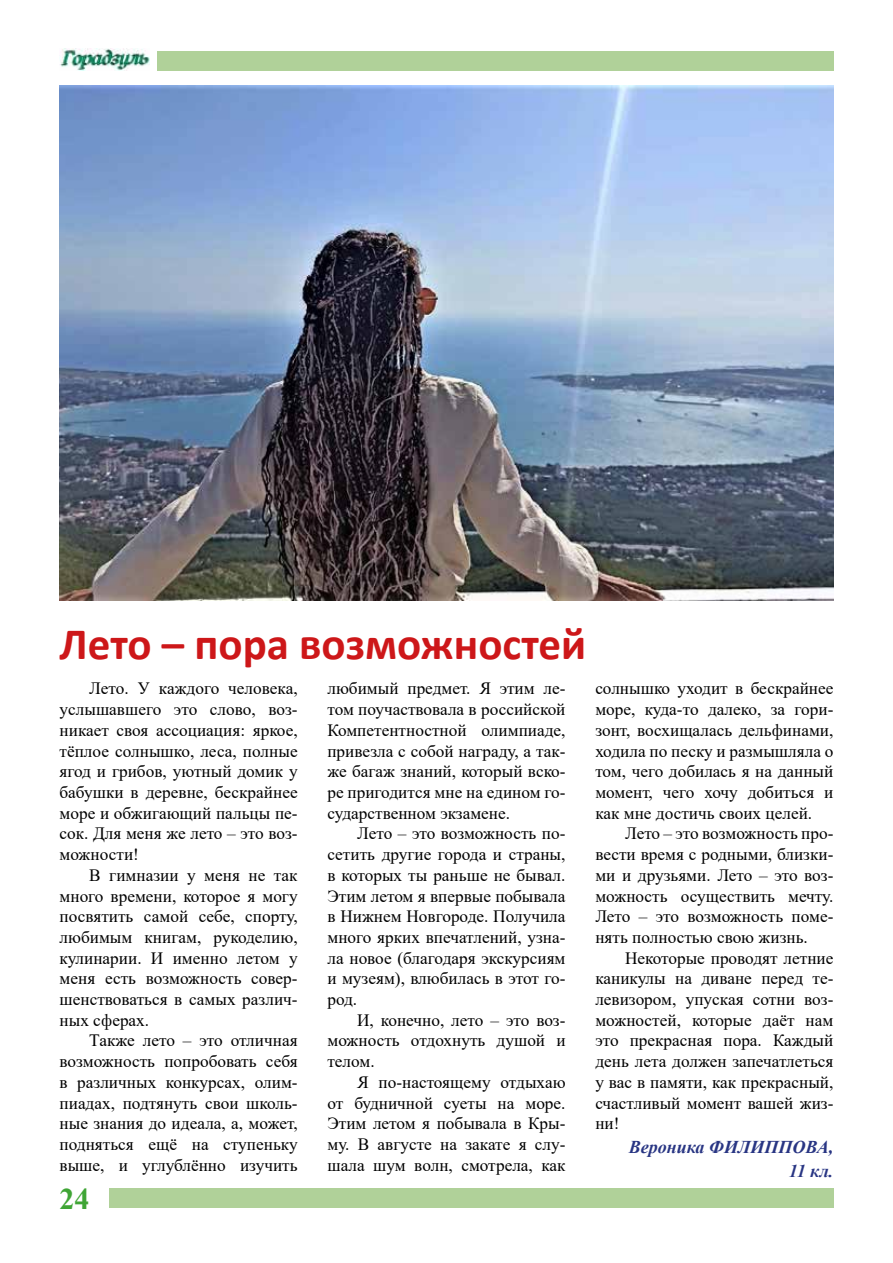
<style>
.page{position:relative;width:893px;height:1263px;background:#fff}
.page>*{position:absolute;margin:0;border:0;box-sizing:border-box;transform-origin:0 0}
.t1{font:700 45px "Calibri";color:#cd1719}
.t2{font:700 30px "Times New Roman";color:#3fa535}
.t3{font:italic 700 18px/23.7px "Times New Roman";color:#283583;text-align:right}
.t4{font:17.25px/20.7px "Times New Roman";color:#000;text-align:justify}
</style>
<div class="page">
<img style="left:60px;top:49px;width:90px;height:21px">
<div style="left:157px;top:51px;width:676px;height:20px;background:#b0d199"></div>
<div style="left:109px;top:1188px;width:724px;height:20px;background:#b0d199"></div>
<img style="left:60px;top:85px;width:773px;height:515px">
<h1 class="t1" style="left:60px;top:612px;width:528px">Лето – пора возможностей</h1>
<p class="t4" style="left:327px;top:678px;width:240px">любимый предмет. Я этим ле&shy;том поучаствовала в российской Компетентностной олимпиаде, привезла с собой награду, а так&shy;же багаж знаний, который вско&shy;ре пригодится мне на едином го&shy;сударственном экзамене.</p>
<p class="t4" style="left:327px;top:823px;width:240px;text-indent:30px">Лето – это возможность по&shy;сетить другие города и страны, в которых ты раньше не бывал.<br>Этим летом я впервые побывала в Нижнем Новгороде. Получила много ярких впечатлений, узна&shy;ла новое (благодаря экскурсиям и музеям), влюбилась в этот го&shy;род.</p>
<p class="t4" style="left:327px;top:1009px;width:240px;text-indent:30px">И, конечно, лето – это воз&shy;можность отдохнуть душой и телом.</p>
<p class="t4" style="left:327px;top:1071px;width:240px;text-indent:30px">Я по-настоящему отдыхаю от будничной суеты на море.<br>Этим летом я побывала в Кры&shy;му. В августе на закате я слу&shy;шала шум волн, смотрела, как</p>
<p class="t4" style="left:60px;top:678px;width:240px;text-indent:30px">Лето. У каждого человека, услышавшего это слово, воз&shy;никает своя ассоциация: яркое, тёплое солнышко, леса, полные ягод и грибов, уютный домик у бабушки в деревне, бескрайнее море и обжигающий пальцы пе&shy;сок. Для меня же лето – это воз&shy;можности!</p>
<p class="t4" style="left:60px;top:864px;width:240px;text-indent:30px">В гимназии у меня не так много времени, которое я могу посвятить самой себе, спорту, любимым книгам, рукоделию, кулинарии. И именно летом у меня есть возможность совер&shy;шенствоваться в самых различ&shy;ных сферах.</p>
<p class="t4" style="left:60px;top:1030px;width:240px;text-indent:30px">Также лето – это отличная возможность попробовать себя в различных конкурсах, олим&shy;пиадах, подтянуть свои школь&shy;ные знания до идеала, а, может, подняться ещё на ступеньку выше, и углублённо изучить</p>
<h2 class="t2" style="left:60px;top:1177px;width:31px">24</h2>
<p class="t4" style="left:595px;top:678px;width:240px">солнышко уходит в бескрайнее море, куда-то далеко, за гори&shy;зонт, восхищалась дельфинами, ходила по песку и размышляла о том, чего добилась я на данный момент, чего хочу добиться и как мне достичь своих целей.</p>
<p class="t4" style="left:595px;top:823px;width:240px;text-indent:30px">Лето – это возможность про&shy;вести время с родными, близки&shy;ми и друзьями. Лето – это воз&shy;можность осуществить мечту.<br>Лето – это возможность поме&shy;нять полностью свою жизнь.</p>
<p class="t4" style="left:595px;top:947px;width:240px;text-indent:30px">Некоторые проводят летние каникулы на диване перед те&shy;левизором, упуская сотни воз&shy;можностей, которые даёт нам это прекрасная пора. Каждый день лета должен запечатлеться у вас в памяти, как прекрасный, счастливый момент вашей жиз&shy;ни!</p>
<p class="t3" style="left:629px;top:1134px;width:206px">Вероника ФИЛИППОВА,<br>11 кл.</p>
</div>
